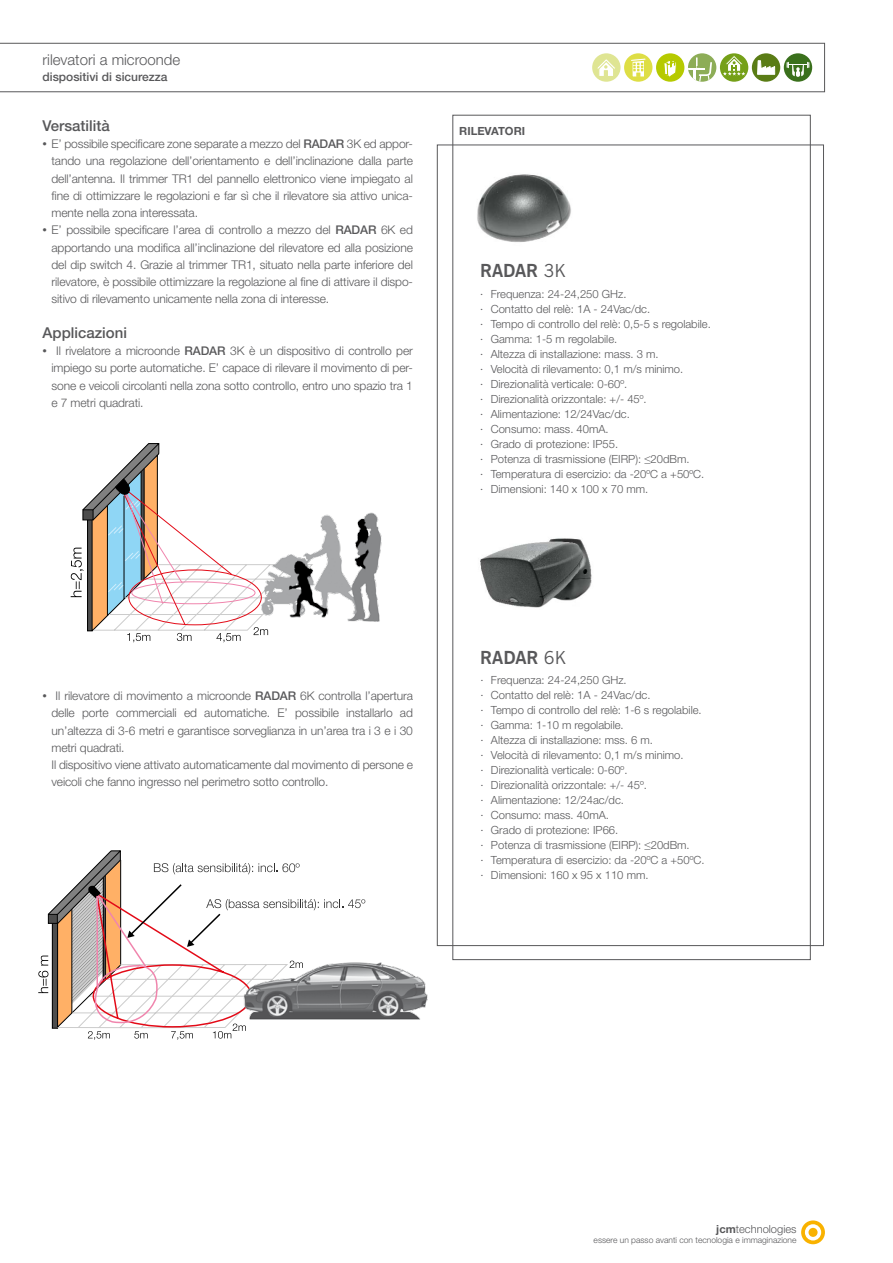
<style>
.page{position:relative;width:893px;height:1263px;background:#fff}
.page>*{position:absolute;margin:0;border:0;box-sizing:border-box;transform-origin:0 0}
.t1{font:700 18px "News Gothic BT";color:#58585a}
.t2{font:500 15px "Helvetica Neue LT";color:#58585a}
.t3{font:300 15px "Helvetica Neue LT";color:#58585a}
.t4{font:300 12px/17.2px "Helvetica Neue LT";letter-spacing:-.01em;color:#58585a;text-align:justify}
.t5{font:500 12px "Helvetica Neue LT";color:#58585a}
.t6{font:300 11.25px/15px "Helvetica Neue LT";color:#58585a}
.t7{font:700 11.25px "Helvetica Neue LT";color:#58585a}
.t8{font:300 11.1px "Helvetica Neue LT";color:#58585a}
.t9{font:300 8.4px "Helvetica Neue LT";color:#58585a}
.s1{font-size:9px}
.s2{font-weight:500}
.s3{font-weight:400}
.s4{font-weight:700}
</style>
<div class="page">
<svg style="left:801px;top:1220px;width:24px;height:24px"></svg>
<div style="left:808px;top:1228px;width:9px;height:9px;background:#f9b200;border-radius:50%"></div>
<img style="left:477px;top:174px;width:94px;height:68px">
<img style="left:480px;top:538px;width:112px;height:70px">
<svg style="left:71px;top:443px;width:198px;height:199px"></svg>
<img style="left:245px;top:511px;width:137px;height:112px">
<img style="left:365px;top:962px;width:63px;height:58px">
<svg style="left:0;top:43px;width:825px;height:49px"></svg>
<svg style="left:38px;top:850px;width:327px;height:190px"></svg>
<p class="t3" style="left:43px;top:50px;width:139px">rilevatori a microonde</p>
<p class="t5" style="left:43px;top:69px;width:126px">dispositivi di sicurezza</p>
<p class="t2" style="left:43px;top:116px;width:69px">Versatilità</p>
<p class="t4" style="left:52px;top:135px;width:363px;text-indent:-9px"><span class="s1">•</span> E’ possibile specificare zone separate a mezzo del <span class="s2">RADAR</span> 3K ed appor&shy;tando una regolazione dell’orientamento e dell’inclinazione dalla parte dell’antenna. Il trimmer TR1 del pannello elettronico viene impiegato al fine di ottimizzare le regolazioni e far sì che il rilevatore sia attivo unica&shy;mente nella zona interessata.</p>
<p class="t4" style="left:52px;top:221px;width:363px;text-indent:-9px"><span class="s1">•</span> E’ possibile specificare l’area di controllo a mezzo del <span class="s2">RADAR</span> 6K ed apportando una modifica all’inclinazione del rilevatore ed alla posizione del dip switch 4. Grazie al trimmer TR1, situato nella parte inferiore del rilevatore, è possibile ottimizzare la regolazione al fine di attivare il dispo&shy;sitivo di rilevamento unicamente nella zona di interesse.</p>
<p class="t2" style="left:43px;top:323px;width:86px">Applicazioni</p>
<p class="t4" style="left:52px;top:342px;width:363px;text-indent:-9px"><span class="s1">•</span> Il rivelatore a microonde <span class="s2">RADAR</span> 3K è un dispositivo di controllo per impiego su porte automatiche. E’ capace di rilevare il movimento di per&shy;sone e veicoli circolanti nella zona sotto controllo, entro uno spazio tra 1 e 7 metri quadrati.</p>
<p class="t7" style="left:459px;top:124px;width:67px">RILEVATORI</p>
<h1 class="t1" style="left:480px;top:260px;width:87px">RADAR <span class="s3">3K</span></h1>
<p class="t6" style="left:480px;top:286px;width:232px">· Frequenza: 24-24,250 GHz.<br>· Contatto del relè: 1A - 24Vac/dc.<br>· Tempo di controllo del relè: 0,5-5 s regolabile. · Gamma: 1-5 m regolabile.<br>· Altezza di installazione: mass. 3 m.<br>· Velocità di rilevamento: 0,1 m/s minimo.<br>· Direzionalità verticale: 0-60º.<br>· Direzionalità orizzontale: +/- 45º.<br>· Alimentazione: 12/24Vac/dc.<br>· Consumo: mass. 40mA.<br>· Grado di protezione: IP55.<br>· Potenza di trasmissione (EIRP): ≤20dBm.<br>· Temperatura di esercizio: da -20ºC a +50ºC.<br>· Dimensioni: 140 x 100 x 70 mm.</p>
<p class="t4" style="left:52px;top:687px;width:363px;text-align:left;text-indent:-9px"><span class="s1">•</span> Il rilevatore di movimento a microonde <span class="s2">RADAR</span> 6K controlla l’apertura delle porte commerciali ed automatiche. E’ possibile installarlo ad un’altezza di 3-6 metri e garantisce sorveglianza in un’area tra i 3 e i 30 metri quadrati.<br>Il dispositivo viene attivato automaticamente dal movimento di persone e veicoli che fanno ingresso nel perimetro sotto controllo.</p>
<h1 class="t1" style="left:480px;top:646px;width:87px">RADAR <span class="s3">6K</span></h1>
<p class="t6" style="left:480px;top:672px;width:226px">· Frequenza: 24-24,250 GHz.<br>· Contatto del relè: 1A - 24Vac/dc.<br>· Tempo di controllo del relè: 1-6 s regolabile. · Gamma: 1-10 m regolabile.<br>· Altezza di installazione: mss. 6 m.<br>· Velocità di rilevamento: 0,1 m/s minimo.<br>· Direzionalità verticale: 0-60º.<br>· Direzionalità orizzontale: +/- 45º.<br>· Alimentazione: 12/24ac/dc.<br>· Consumo: mass. 40mA.<br>· Grado di protezione: IP66.<br>· Potenza di trasmissione (EIRP): ≤20dBm.<br>· Temperatura di esercizio: da -20ºC a +50ºC. · Dimensioni: 160 x 95 x 110 mm.</p>
<p class="t8" style="left:716px;top:1222px;width:82px"><span class="s4">jcm</span>technologies</p>
<p class="t9" style="left:594px;top:1235px;width:204px">essere un passo avanti con tecnologia e immaginazione</p>
</div>
